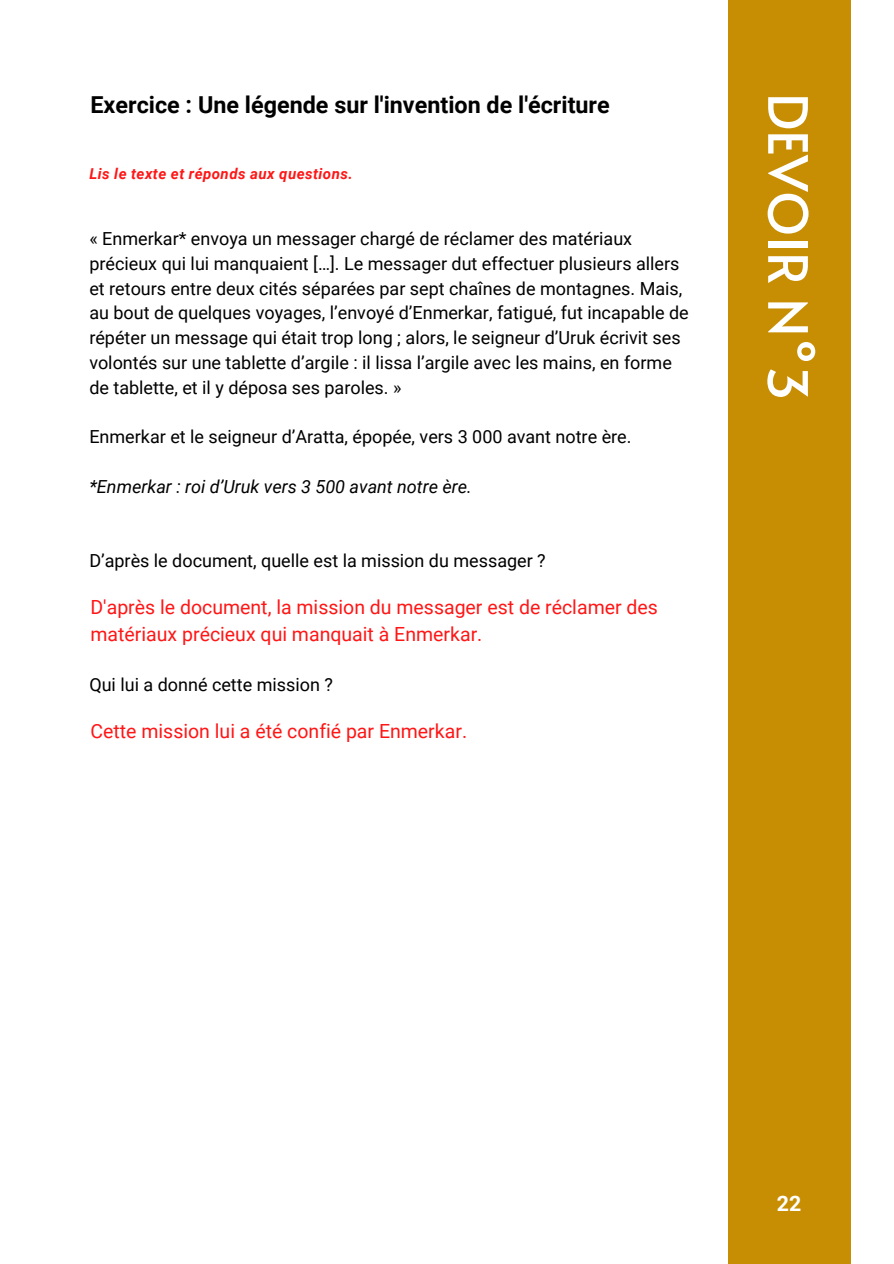
<style>
.page{position:relative;width:894px;height:1264px;background:#fff}
.page>*{position:absolute;margin:0;border:0;box-sizing:border-box;transform-origin:0 0}
.t1{font:54px "Alata";color:#fff}
.t2{font:700 23.4px "Roboto";color:#000}
.t3{font:700 21.3px "Roboto";color:#fff}
.t4{font:19.5px/27px "Roboto";color:#ff1616}
.t5{font:18px/24.8px "Roboto";color:#000}
.t6{font:italic 18px "Roboto";color:#000}
.t7{font:italic 700 15px "Roboto";letter-spacing:.03em;color:#ff1616}
</style>
<div class="page">
<div style="left:727px;top:0;width:123px;height:1263px;background:#c78e04"></div>
<h2 class="t2" style="left:90px;top:91px;width:520px">Exercice : Une légende sur l'invention de l'écriture</h2>
<p class="t1" style="left:827px;top:93px;width:309px;rotate:90deg">DEVOIR N°3</p>
<h3 class="t7" style="left:89px;top:165px;width:265px">Lis le texte et réponds aux questions.</h3>
<h3 class="t5" style="left:89px;top:226px;width:601px">« Enmerkar* envoya un messager chargé de réclamer des matériaux précieux qui lui manquaient […]. Le messager dut effectuer plusieurs allers et retours entre deux cités séparées par sept chaînes de montagnes. Mais, au bout de quelques voyages, l’envoyé d’Enmerkar, fatigué, fut incapable de répéter un message qui était trop long ; alors, le seigneur d’Uruk écrivit ses volontés sur une tablette d’argile : il lissa l’argile avec les mains, en forme de tablette, et il y déposa ses paroles. »</h3>
<h3 class="t5" style="left:89px;top:424px;width:543px">Enmerkar et le seigneur d’Aratta, épopée, vers 3 000 avant notre ère.</h3>
<h3 class="t6" style="left:89px;top:476px;width:384px">*Enmerkar : roi d’Uruk vers 3 500 avant notre ère.</h3>
<h3 class="t5" style="left:89px;top:548px;width:458px">D’après le document, quelle est la mission du messager ?</h3>
<h1 class="t4" style="left:90px;top:593px;width:568px">D'après le document, la mission du messager est de réclamer des matériaux précieux qui manquait à Enmerkar.</h1>
<h3 class="t5" style="left:89px;top:672px;width:245px">Qui lui a donné cette mission ?</h3>
<p class="t4" style="left:90px;top:717px;width:378px">Cette mission lui a été confié par Enmerkar.</p>
<h3 class="t3" style="left:776px;top:1190px;width:26px">22</h3>
</div>
